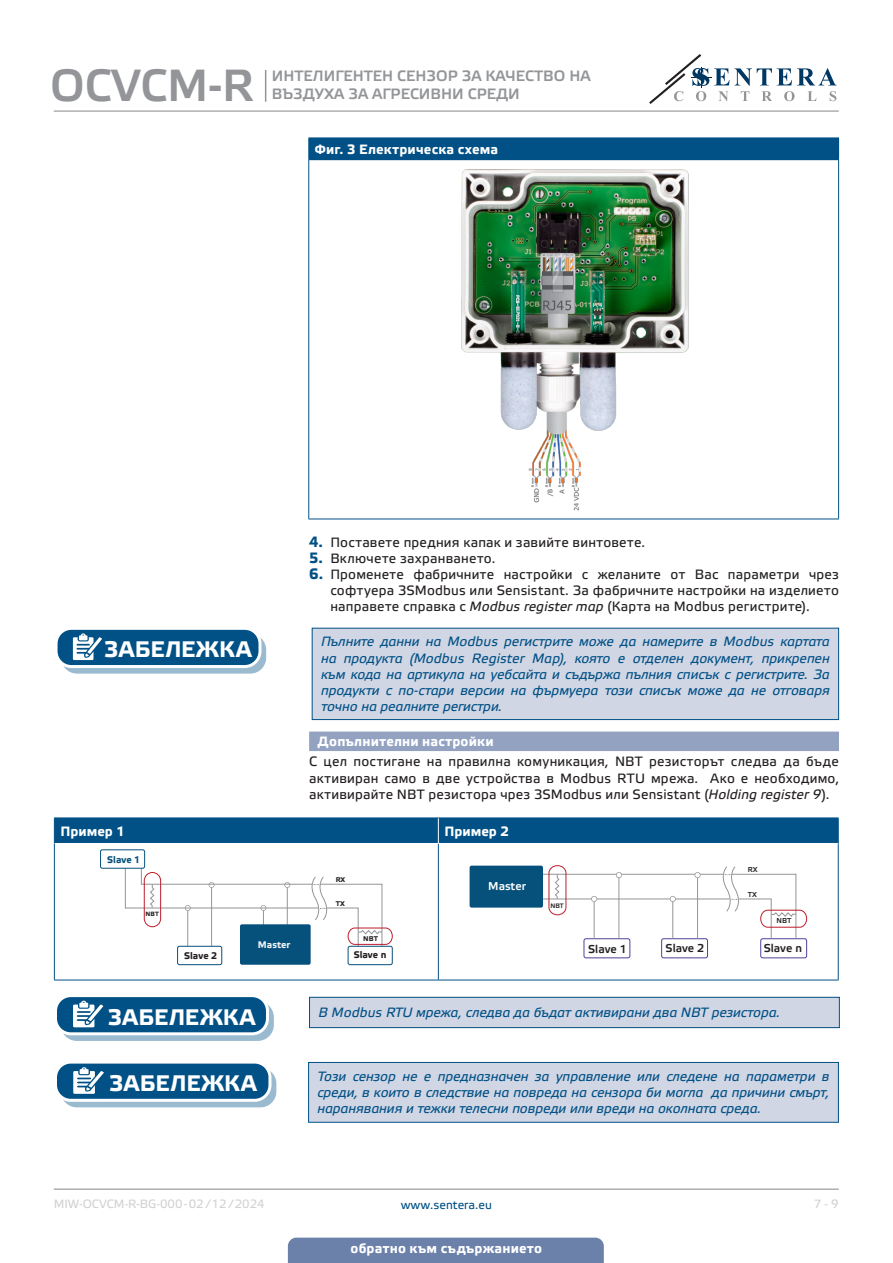
<style>
.page{position:relative;width:893px;height:1263px;background:#fff}
.page>*{position:absolute;margin:0;border:0;box-sizing:border-box;transform-origin:0 0}
.t1{font:45px "Etelka Medium Pro";color:#939598}
.t2{font:700 22.5px "Etelka Text Pro";letter-spacing:.02em;color:#fff}
.t3{font:15px/18px "Etelka Medium Pro";color:#939598}
.attention{font:italic 13.5px/16.2px "Etelka Text Pro";letter-spacing:-.005em;color:#015186;text-align:justify}
.body{font:13.5px/16.2px "Etelka Text Pro";letter-spacing:.015em;color:#231f20;text-align:justify}
.table_text{font:700 13.5px "Etelka Text Pro";letter-spacing:.015em;color:#fff}
.Number-roman{font:700 13.5px "Etelka Text Pro";letter-spacing:.015em;color:#fff}
.head-table{font:700 13.5px "Etelka Text Pro";color:#fff}
.t4{font:12px "Etelka Text Pro";color:#d1d2d4}
.t5{font:12px "Etelka Text Pro";color:#015186}
.t6{font:11.4px "Etelka Medium Pro";color:#231f20}
.t7{font:11.4px "Etelka Medium Pro";color:#fff}
.t8{font:700 9.6px "Etelka Text Pro";color:#231f20}
.t9{font:700 9.6px "Etelka Text Pro";color:#f2f3f4}
.t10{font:700 9.6px "Etelka Text Pro";color:#06517c}
.t11{font:7.2px "Etelka Medium Pro";color:#231f20}
.t12{font:700 6.9px "Etelka Text Pro";color:#231f20}
.t13{font:6.45px "Etelka Medium Pro";color:#231f20}
.t14{font:700 6.15px "Etelka Text Pro";color:#231f20}
.s1{font-weight:700;font-size:15px;color:#015186}
.s2{font-style:italic}
</style>
<div class="page">
<hr style="left:54px;top:111px;width:785px;height:1px;background:#939598">
<hr style="left:54px;top:1188px;width:785px;height:2px;background:#939598">
<svg style="left:649px;top:54px;width:187px;height:50px"></svg>
<div style="left:288px;top:1237px;width:316px;height:26px;background:#6c81aa"></div>
<hr style="left:265px;top:70px;width:1px;height:32px;background:#939598">
<div style="left:309px;top:731px;width:530px;height:20px;background:#94a2c2"></div>
<div style="left:309px;top:138px;width:530px;height:22px;background:#015186"></div>
<svg style="left:308px;top:138px;width:1px;height:21px"></svg>
<hr style="left:308px;top:159px;width:531px;height:1px;background:#015186">
<hr style="left:308px;top:160px;width:1px;height:359px;background:#015186">
<hr style="left:838px;top:160px;width:1px;height:359px;background:#015186">
<hr style="left:308px;top:519px;width:531px;height:1px;background:#015186">
<img style="left:461px;top:169px;width:228px;height:342px">
<div style="left:312px;top:628px;width:527px;height:91px;background:#d1d6e4"></div>
<div style="left:312px;top:628px;width:527px;height:92px;border:1px solid #015186"></div>
<div style="left:62px;top:635px;width:204px;height:38px;background:#9abacf;border-radius:15px"></div>
<div style="left:61px;top:634px;width:205px;height:40px;border:1px solid #015186;border-radius:15px"></div>
<div style="left:56px;top:628px;width:204px;height:38px;background:#015186;border-radius:15px"></div>
<div style="left:55px;top:627px;width:206px;height:41px;border:3px solid #fff;border-radius:15px"></div>
<svg style="left:73px;top:633px;width:35px;height:34px"></svg>
<hr style="left:54px;top:817px;width:384px;height:1px;background:#015186">
<hr style="left:438px;top:817px;width:401px;height:1px;background:#015186">
<hr style="left:54px;top:843px;width:1px;height:137px;background:#015186">
<hr style="left:54px;top:980px;width:384px;height:1px;background:#015186">
<hr style="left:838px;top:843px;width:1px;height:137px;background:#015186">
<hr style="left:438px;top:980px;width:401px;height:1px;background:#015186">
<div style="left:54px;top:818px;width:785px;height:25px;background:#015186"></div>
<hr style="left:438px;top:844px;width:1px;height:136px;background:#015186">
<div style="left:177px;top:946px;width:45px;height:19px;border:1px solid #06517c;border-radius:2px"></div>
<div style="left:348px;top:946px;width:45px;height:19px;border:1px solid #06517c;border-radius:2px"></div>
<div style="left:240px;top:924px;width:71px;height:41px;background:#06517c;border-radius:2px"></div>
<svg style="left:125px;top:854px;width:268px;height:95px"></svg>
<div style="left:100px;top:850px;width:45px;height:18px;background:#fff;border-radius:2px"></div>
<div style="left:100px;top:849px;width:45px;height:19px;border:1px solid #06517c;border-radius:2px"></div>
<div style="left:661px;top:938px;width:47px;height:20px;border:1px solid #4e439b;border-radius:2px"></div>
<hr style="left:529px;top:899px;width:201px;height:1px;background:#939598">
<hr style="left:536px;top:874px;width:188px;height:1px;background:#939598">
<div style="left:584px;top:938px;width:46px;height:20px;border:1px solid #4e439b;border-radius:2px"></div>
<div style="left:760px;top:938px;width:47px;height:20px;border:1px solid #4e439b;border-radius:2px"></div>
<div style="left:470px;top:866px;width:73px;height:41px;background:#06517c;border-radius:2px"></div>
<svg style="left:548px;top:865px;width:259px;height:74px"></svg>
<div style="left:309px;top:997px;width:530px;height:30px;background:#d1d6e4"></div>
<div style="left:309px;top:997px;width:531px;height:31px;border:1px solid #015186"></div>
<div style="left:61px;top:1002px;width:212px;height:38px;background:linear-gradient(to right,#99b9cf,#9cbbd0);border-radius:15px"></div>
<div style="left:61px;top:1001px;width:213px;height:40px;border:1px solid #015186;border-radius:15px"></div>
<div style="left:56px;top:995px;width:211px;height:39px;background:#015186;border-radius:15px"></div>
<div style="left:54px;top:994px;width:215px;height:41px;border:3px solid #fff;border-radius:15px"></div>
<svg style="left:73px;top:1001px;width:36px;height:34px"></svg>
<div style="left:61px;top:1068px;width:215px;height:39px;background:#9abacf;border-radius:15px"></div>
<div style="left:61px;top:1068px;width:215px;height:39px;border:1px solid #015186;border-radius:15px"></div>
<div style="left:56px;top:1062px;width:214px;height:38px;background:#015186;border-radius:15px"></div>
<div style="left:54px;top:1060px;width:217px;height:42px;border:3px solid #fff;border-radius:15px"></div>
<svg style="left:73px;top:1067px;width:37px;height:34px"></svg>
<div style="left:309px;top:1062px;width:529px;height:60px;background:#d1d6e4"></div>
<div style="left:308px;top:1062px;width:531px;height:61px;border:1px solid #015186"></div>
<h1 class="t1" style="left:50px;top:61px;width:205px">OCVCM-R</h1>
<p class="t3" style="left:272px;top:67px;width:320px">ИНТЕЛИГЕНТЕН СЕНЗОР ЗА КАЧЕСТВО НА<br>ВЪЗДУХА ЗА АГРЕСИВНИ СРЕДИ</p>
<p class="table_text" style="left:315px;top:142px;width:185px">Фиг. 3 Електрическа схема</p>
<p class="t2" style="left:104px;top:637px;width:149px">ЗАБЕЛЕЖКА</p>
<p class="body" style="left:309px;top:535px;width:337px"><span class="s1">4.</span> Поставете предния капак и завийте винтовете.</p>
<p class="body" style="left:309px;top:551px;width:188px"><span class="s1">5.</span> Включете захранването.</p>
<p class="body" style="left:330px;top:567px;width:510px;text-indent:-21px"><span class="s1">6.</span> Променете фабричните настройки с желаните от Вас параметри чрез софтуера 3SModbus или Sensistant. За фабричните настройки на изделието направете справка с <span class="s2">Modbus register map</span> (Карта на Modbus регистрите).</p>
<p class="attention" style="left:321px;top:634px;width:510px">Пълните данни на Modbus регистрите може да намерите в Modbus картата на продукта (Modbus Register Map), която е отделен документ, прикрепен към кода на артикула на уебсайта и съдържа пълния списък с регистрите. За продукти с по-стари версии на фърмуера този списък може да не отговаря точно на реалните регистри.</p>
<p class="Number-roman" style="left:318px;top:734px;width:178px">Допълнителни настройки</p>
<p class="body" style="left:309px;top:754px;width:531px">С цел постигане на правилна комуникация, NBT резисторът следва да бъде активиран само в две устройства в Modbus RTU мрежа. Ако е необходимо, активирайте NBT резистора чрез 3SModbus или Sensistant (<span class="s2">Holding register 9</span>).</p>
<p class="head-table" style="left:60px;top:823px;width:66px">Пример 1</p>
<p class="head-table" style="left:444px;top:823px;width:66px">Пример 2</p>
<p class="t12" style="left:336px;top:876px;width:11px">RX</p>
<p class="t12" style="left:336px;top:900px;width:11px">ТX</p>
<p class="t12" style="left:363px;top:934px;width:16px">NBT</p>
<p class="t10" style="left:107px;top:854px;width:35px">Slave 1</p>
<p class="t7" style="left:488px;top:880px;width:39px">Master</p>
<p class="t14" style="left:146px;top:911px;width:15px">NBT</p>
<p class="t9" style="left:258px;top:939px;width:34px">Master</p>
<p class="t8" style="left:184px;top:950px;width:35px">Slave 2</p>
<p class="t8" style="left:354px;top:950px;width:34px">Slave n</p>
<p class="t13" style="left:550px;top:902px;width:15px">NBT</p>
<p class="t6" style="left:588px;top:942px;width:40px">Slave 1</p>
<p class="t6" style="left:666px;top:942px;width:40px">Slave 2</p>
<p class="t11" style="left:748px;top:866px;width:11px">RX</p>
<p class="t11" style="left:748px;top:890px;width:11px">ТX</p>
<p class="t11" style="left:776px;top:917px;width:16px">NBT</p>
<p class="t6" style="left:764px;top:942px;width:40px">Slave n</p>
<p class="t2" style="left:108px;top:1004px;width:149px">ЗАБЕЛЕЖКА</p>
<p class="attention" style="left:318px;top:1005px;width:463px">В Modbus RTU мрежа, следва да бъдат активирани два NBT резистора.</p>
<p class="t2" style="left:109px;top:1071px;width:149px">ЗАБЕЛЕЖКА</p>
<p class="attention" style="left:317px;top:1069px;width:514px">Този сензор не е предназначен за управление или следене на параметри в среди, в които в следствие на повреда на сензора би могла да причини смърт, наранявания и тежки телесни повреди или вреди на околната среда.</p>
<p class="t4" style="left:54px;top:1197px;width:212px">MIW-OCVCM-R-BG-000 - 02 / 12 / 2024</p>
<p class="t5" style="left:401px;top:1198px;width:93px">www.sentera.eu</p>
<p class="t4" style="left:814px;top:1197px;width:27px">7 - 9</p>
<p class="table_text" style="left:350px;top:1240px;width:193px">обратно към съдържанието</p>
</div>
